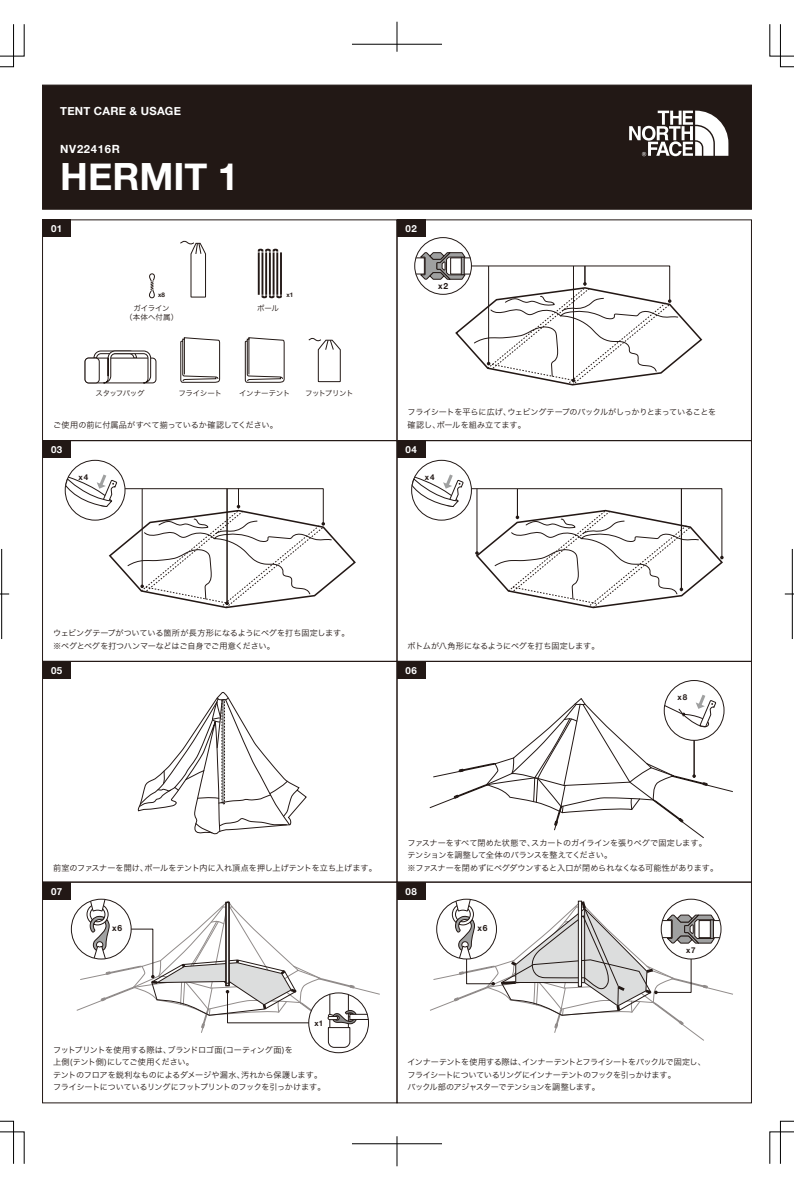
<style>
.page{position:relative;width:794px;height:1188px;background:#fff}
.page>*{position:absolute;margin:0;border:0;box-sizing:border-box;transform-origin:0 0}
.t1{font:700 37.5px "Helvetica Neue";color:#fff}
.t2{font:700 11.25px "Helvetica Neue";letter-spacing:.02em;color:#fff}
.t3{font:700 11.25px "Helvetica Neue";letter-spacing:.06em;color:#fff}
.t4{font:700 9.75px "Helvetica Neue";letter-spacing:.04em;color:#fff}
.t5{font:700 8.38px "Helvetica Neue";color:#221815}
.t6{font:8.12px/12.5px "Hira Kaku Pro W3";letter-spacing:-.03em;color:#221815}
.t7{font:8.12px/12.5px "Hira Kaku Pro W3";letter-spacing:-.065em;color:#221815}
.t8{font:8.12px "Hira Kaku Pro W3";letter-spacing:-.005em;color:#221815}
.t9{font:8.12px "Hira Kaku Pro W3";color:#221815}
.t10{font:700 8px "Helvetica Neue";letter-spacing:.1em;color:#221815}
.t11{font:700 7.88px "Helvetica Neue";color:#221815}
.t12{font:7.5px/8.9px "Hira Kaku Pro W3";letter-spacing:-.01em;color:#221815;text-align:center}
.t13{font:7.5px "Hira Kaku Pro W3";letter-spacing:-.045em;color:#221815}
.t14{font:7.5px "Hira Kaku Pro W3";letter-spacing:-.065em;color:#221815}
.t15{font:7.5px "Hira Kaku Pro W3";letter-spacing:-.025em;color:#221815}
.t16{font:7.5px "Hira Kaku Pro W3";letter-spacing:-.08em;color:#221815}
.t17{font:700 6.25px "Helvetica Neue";color:#221815}
</style>
<div class="page">
<svg style="left:0;top:1120px;width:25px;height:43px"></svg>
<svg style="left:0;top:24px;width:25px;height:43px"></svg>
<svg style="left:769px;top:24px;width:25px;height:43px"></svg>
<svg style="left:769px;top:1120px;width:25px;height:43px"></svg>
<hr style="left:1px;top:549px;width:1px;height:90px;background:#000">
<hr style="left:792px;top:549px;width:1px;height:90px;background:#000">
<hr style="left:352px;top:44px;width:90px;height:1px;background:#000">
<hr style="left:397px;top:22px;width:1px;height:30px;background:#000">
<hr style="left:352px;top:1143px;width:90px;height:1px;background:#000">
<hr style="left:397px;top:1135px;width:1px;height:30px;background:#000">
<div style="left:42px;top:85px;width:709px;height:124px;background:#221815"></div>
<svg style="left:629px;top:111px;width:99px;height:45px"></svg>
<div style="left:42px;top:219px;width:355px;height:222px;border:1px solid #221714"></div>
<div style="left:43px;top:220px;width:28px;height:17px;background:#221815"></div>
<div style="left:397px;top:220px;width:29px;height:17px;background:#221815"></div>
<div style="left:42px;top:440px;width:355px;height:221px;border:1px solid #221714"></div>
<div style="left:43px;top:440px;width:28px;height:17px;background:#221815"></div>
<div style="left:397px;top:440px;width:354px;height:221px;border:1px solid #221714"></div>
<div style="left:397px;top:440px;width:29px;height:17px;background:#221815"></div>
<div style="left:42px;top:661px;width:355px;height:221px;border:1px solid #221714"></div>
<div style="left:43px;top:661px;width:28px;height:17px;background:#221815"></div>
<div style="left:397px;top:661px;width:354px;height:221px;border:1px solid #221714"></div>
<div style="left:397px;top:661px;width:29px;height:17px;background:#221815"></div>
<div style="left:42px;top:881px;width:355px;height:221px;border:1px solid #221714"></div>
<div style="left:43px;top:881px;width:28px;height:17px;background:#221815"></div>
<div style="left:397px;top:881px;width:354px;height:221px;border:1px solid #221714"></div>
<div style="left:397px;top:881px;width:29px;height:17px;background:#221815"></div>
<svg style="left:149px;top:273px;width:6px;height:25px"></svg>
<svg style="left:180px;top:240px;width:26px;height:58px"></svg>
<svg style="left:244px;top:337px;width:41px;height:46px"></svg>
<hr style="left:248px;top:337px;width:1px;height:37px;background:#221815">
<svg style="left:180px;top:337px;width:41px;height:46px"></svg>
<div style="left:85px;top:357px;width:71px;height:26px;border:1px solid #221815;border-radius:4px"></div>
<svg style="left:93px;top:350px;width:59px;height:34px"></svg>
<div style="left:85px;top:358px;width:14px;height:25px;background:#fff;border-radius:4px"></div>
<div style="left:85px;top:357px;width:15px;height:26px;border:1px solid #221815;border-radius:4px"></div>
<svg style="left:415px;top:251px;width:288px;height:135px"></svg>
<svg style="left:64px;top:471px;width:292px;height:138px"></svg>
<svg style="left:470px;top:488px;width:254px;height:121px"></svg>
<div style="left:411px;top:459px;width:61px;height:61px;border:1px solid #221815;border-radius:50%"></div>
<svg style="left:411px;top:471px;width:53px;height:38px"></svg>
<svg style="left:137px;top:692px;width:170px;height:142px"></svg>
<svg style="left:429px;top:691px;width:304px;height:147px"></svg>
<svg style="left:430px;top:898px;width:303px;height:142px"></svg>
<svg style="left:309px;top:992px;width:59px;height:60px"></svg>
<svg style="left:77px;top:898px;width:303px;height:149px"></svg>
<div style="left:308px;top:992px;width:61px;height:60px;border:1px solid #221815;border-radius:50%"></div>
<svg style="left:308px;top:337px;width:33px;height:45px"></svg>
<hr style="left:265px;top:252px;width:2px;height:43px;background:#221815">
<hr style="left:269px;top:252px;width:2px;height:43px;background:#221815">
<hr style="left:273px;top:252px;width:1px;height:43px;background:#221815">
<hr style="left:276px;top:252px;width:2px;height:43px;background:#221815">
<hr style="left:280px;top:252px;width:2px;height:43px;background:#221815">
<hr style="left:258px;top:252px;width:2px;height:43px;background:#221815">
<hr style="left:261px;top:252px;width:2px;height:43px;background:#221815">
<svg style="left:257px;top:248px;width:22px;height:5px"></svg>
<svg style="left:261px;top:293px;width:21px;height:6px"></svg>
<h2 class="t2" style="left:60px;top:102px;width:122px">TENT CARE &amp; USAGE</h2>
<h2 class="t3" style="left:60px;top:140px;width:61px">NV22416R</h2>
<h1 class="t1" style="left:60px;top:147px;width:180px">HERMIT 1</h1>
<p class="t4" style="left:51px;top:221px;width:13px">01</p>
<p class="t4" style="left:405px;top:221px;width:13px">02</p>
<p class="t17" style="left:158px;top:289px;width:9px">x8</p>
<p class="t12" style="left:125px;top:303px;width:55px">ガイライン<br>（本体へ付属）</p>
<p class="t17" style="left:286px;top:289px;width:8px">x1</p>
<p class="t13" style="left:257px;top:301px;width:23px">ポール</p>
<p class="t5" style="left:438px;top:279px;width:12px">x2</p>
<p class="t14" style="left:95px;top:387px;width:51px">スタッフバッグ</p>
<p class="t13" style="left:178px;top:387px;width:45px">フライシート</p>
<p class="t15" style="left:239px;top:387px;width:53px">インナーテント</p>
<p class="t16" style="left:305px;top:387px;width:50px">フットプリント</p>
<p class="t9" style="left:53px;top:417px;width:226px">ご使用の前に付属品がすべて揃っているか確認してください。</p>
<p class="t6" style="left:407px;top:405px;width:310px">フライシートを平らに広げ、ウェビングテープのバックルがしっかりとまっていることを確認し、ポールを組み立てます。</p>
<p class="t4" style="left:51px;top:442px;width:13px">03</p>
<p class="t4" style="left:405px;top:442px;width:13px">04</p>
<p class="t10" style="left:79px;top:470px;width:11px">x4</p>
<p class="t10" style="left:425px;top:470px;width:11px">x4</p>
<p class="t6" style="left:53px;top:626px;width:298px">ウェビングテープがついている箇所が長方形になるようにペグを打ち固定します。※ペグとペグを打つハンマーなどはご自身でご用意ください。</p>
<p class="t6" style="left:407px;top:638px;width:194px">ボトムが八角形になるようにペグを打ち固定します。</p>
<p class="t4" style="left:51px;top:662px;width:13px">05</p>
<p class="t4" style="left:405px;top:662px;width:13px">06</p>
<p class="t10" style="left:677px;top:690px;width:11px">x8</p>
<p class="t8" style="left:53px;top:860px;width:325px">前室のファスナーを開け、ポールをテント内に入れ頂点を押し上げテントを立ち上げます。</p>
<p class="t6" style="left:407px;top:835px;width:312px">ファスナーをすべて閉めた状態で、スカートのガイラインを張りペグで固定します。<br>テンションを調整して全体のバランスを整えてください。<br>※ファスナーを閉めずにペグダウンすると入口が閉められなくなる可能性があります。</p>
<p class="t4" style="left:51px;top:883px;width:13px">07</p>
<p class="t4" style="left:405px;top:883px;width:13px">08</p>
<p class="t5" style="left:112px;top:921px;width:12px">x6</p>
<p class="t5" style="left:477px;top:921px;width:12px">x6</p>
<p class="t11" style="left:315px;top:1016px;width:10px">x1</p>
<p class="t10" style="left:686px;top:943px;width:11px">x7</p>
<p class="t6" style="left:53px;top:1042px;width:274px">フットプリントを使用する際は、ブランドロゴ面(コーティング面)を<br>上側(テント側)にしてご使用ください。<br>テントのフロアを鋭利なものによるダメージや漏水、汚れから保護します。フライシートについているリングにフットプリントのフックを引っかけます。</p>
<p class="t7" style="left:407px;top:1054px;width:300px">インナーテントを使用する際は、インナーテントとフライシートをバックルで固定し、フライシートについているリングにインナーテントのフックを引っかけます。<br>バックル部のアジャスターでテンションを調整します。</p>
</div>
